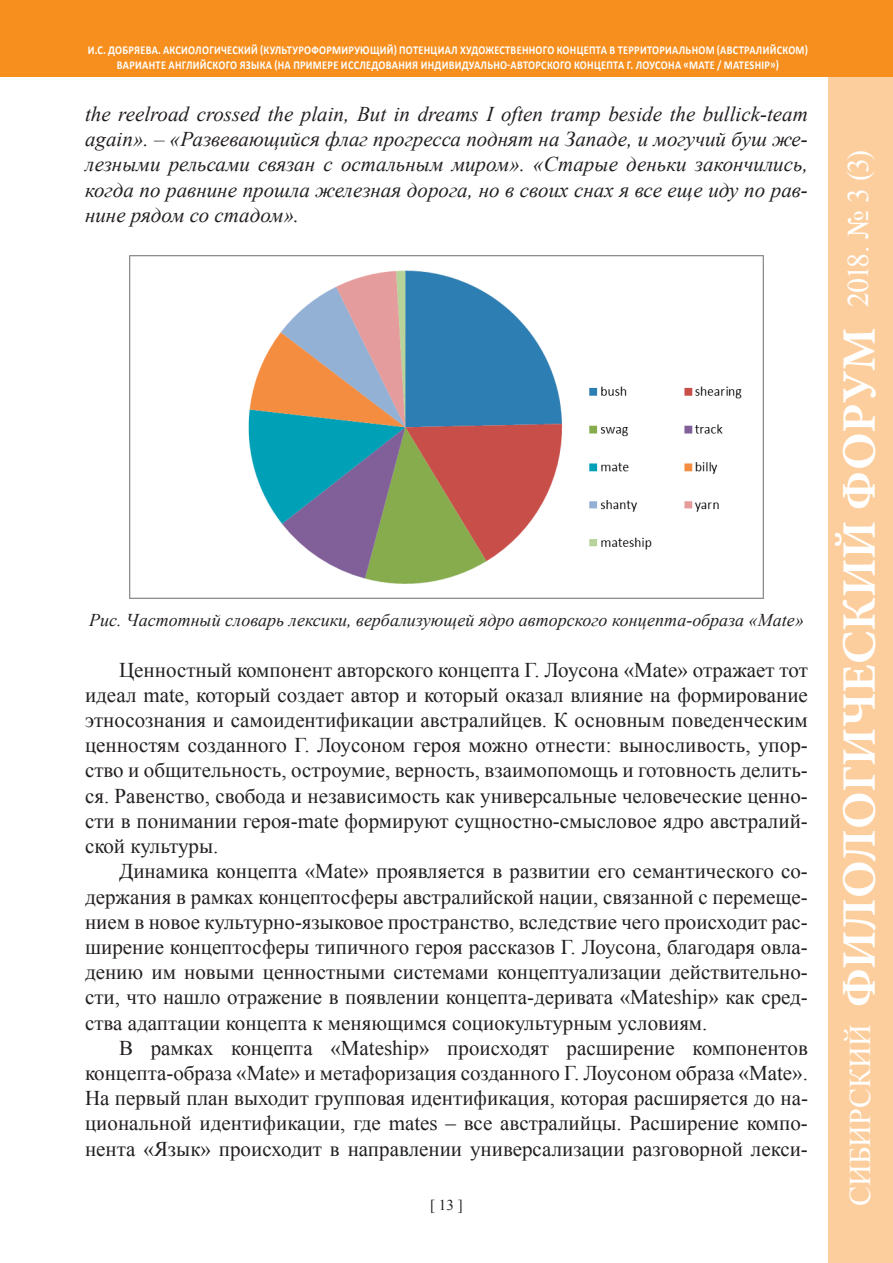
<style>
.page{position:relative;width:893px;height:1263px;background:#fff}
.page>*{position:absolute;margin:0;border:0;box-sizing:border-box;transform-origin:0 0}
.t1{font:700 48px "Minion Pro";color:#fff}
.t2{font:30px "Times New Roman";letter-spacing:-.005em;color:#fff}
.t3{font:21px/25.2px "Times New Roman";color:#231f20;text-align:justify}
.t4{font:italic 21px/25.2px "Times New Roman";color:#231f20;text-align:justify}
.t5{font:italic 18px "Times New Roman";color:#231f20}
.t6{font:15px "Times New Roman";color:#231f20}
.t7{font:700 12px "Calibri";letter-spacing:.03em;color:#fff;scale:.86 1}
</style>
<div class="page">
<div style="left:828px;top:0;width:65px;height:1263px;background:#fdce9d"></div>
<div style="left:0;top:0;width:893px;height:77px;background:#f68f1e"></div>
<img style="left:130px;top:256px;width:633px;height:343px">
<p class="t7" style="left:88px;top:43px;width:62px">И.С. ДОБРЯЕВА</p>
<p class="t7" style="left:158px;top:43px;width:29px">. АКСИОЛОГИЧЕС</p>
<p class="t7" style="left:238px;top:43px;width:86px">КИЙ (КУЛ ЬТУРОФО</p>
<p class="t7" style="left:326px;top:43px;width:93px">РМИ РУЮЩИЙ) ПОТЕНЦИАЛ</p>
<p class="t7" style="left:460px;top:43px;width:9px">ХУДОЖЕСТВЕННОГО</p>
<p class="t7" style="left:557px;top:43px;width:16px">КОНЦЕПТА</p>
<p class="t7" style="left:609px;top:43px;width:106px">ВТЕРРИТОРИАЛ ЬНОМ</p>
<p class="t7" style="left:717px;top:43px;width:12px">(АВСТ</p>
<p class="t7" style="left:744px;top:43px;width:76px">РАЛИ ЙСКОМ)</p>
<p class="t7" style="left:117px;top:57px;width:30px">ВАРИАНТЕ</p>
<p class="t7" style="left:169px;top:57px;width:8px">АНГЛИ</p>
<p class="t7" style="left:200px;top:57px;width:30px">ЙСКОГО</p>
<p class="t7" style="left:240px;top:57px;width:127px">ЯЗЫКА (НА ПРИМЕРЕ ИССЛЕДОВАНИЯ</p>
<p class="t7" style="left:421px;top:57px;width:9px">ИНДИВИДУАЛ</p>
<p class="t7" style="left:487px;top:57px;width:35px">ЬНО-АВТО</p>
<p class="t7" style="left:535px;top:57px;width:29px">РСКОГО</p>
<p class="t7" style="left:574px;top:57px;width:16px">КОНЦЕПТА</p>
<p class="t7" style="left:627px;top:57px;width:27px">Г. ЛОУСОНА</p>
<p class="t7" style="left:684px;top:57px;width:65px">«MATE / MATESHIP</p>
<p class="t7" style="left:770px;top:57px;width:12px">»)</p>
<p class="t4" style="left:85px;top:101px;width:724px">the reelroad crossed the plain, But in dreams I often tramp beside the bullick-team again». – «Развевающийся флаг прогресса поднят на Западе, и могучий буш же&shy;лезными рельсами связан с остальным миром». «Старые деньки закончились, когда по равнине прошла железная дорога, но в своих снах я все еще иду по рав&shy;нине рядом со стадом».</p>
<p class="t5" style="left:89px;top:608px;width:716px">Рис. Частотный словарь лексики, вербализующей ядро авторского концепта-образа «Mate»</p>
<p class="t3" style="left:85px;top:657px;width:724px;text-indent:34px">Ценностный компонент авторского концепта Г. Лоусона «Mate» отражает тот идеал mate, который создает автор и который оказал влияние на формирование этносознания и самоидентификации австралийцев. К основным поведенческим ценностям созданного Г. Лоусоном героя можно отнести: выносливость, упор&shy;ство и общительность, остроумие, верность, взаимопомощь и готовность делить&shy;ся. Равенство, свобода и независимость как универсальные человеческие ценно&shy;сти в понимании героя-mate формируют сущностно-смысловое ядро австралий&shy;ской культуры.</p>
<p class="t3" style="left:85px;top:858px;width:724px;text-indent:34px">Динамика концепта «Mate» проявляется в развитии его семантического со&shy;держания в рамках концептосферы австралийской нации, связанной с перемеще&shy;нием в новое культурно-языковое пространство, вследствие чего происходит рас&shy;ширение концептосферы типичного героя рассказов Г. Лоусона, благодаря овла&shy;дению им новыми ценностными системами концептуализации действительно&shy;сти, что нашло отражение в появлении концепта-деривата «Mateship» как сред&shy;ства адаптации концепта к меняющимся социокультурным условиям.</p>
<p class="t3" style="left:85px;top:1035px;width:724px;text-indent:34px">В рамках концепта «Mateship» происходят расширение компонентов концепта-образа «Mate» и метафоризация созданного Г. Лоусоном образа «Mate».<br>На первый план выходит групповая идентификация, которая расширяется до на&shy;циональной идентификации, где mates – все австралийцы. Расширение компо&shy;нента «Язык» происходит в направлении универсализации разговорной лекси-</p>
<p class="t6" style="left:430px;top:1194px;width:34px">[ 13 ]</p>
<h2 class="t2" style="left:838px;top:307px;width:158px;rotate:-90deg">2018. № 3 (3)</h2>
<h1 class="t1" style="left:831px;top:1007px;width:681px;rotate:-90deg">ФИЛОЛОГИЧЕСКИЙ ФОРУМ</h1>
<h2 class="t2" style="left:840px;top:1206px;width:183px;rotate:-90deg">СИБИРСКИЙ</h2>
</div>
